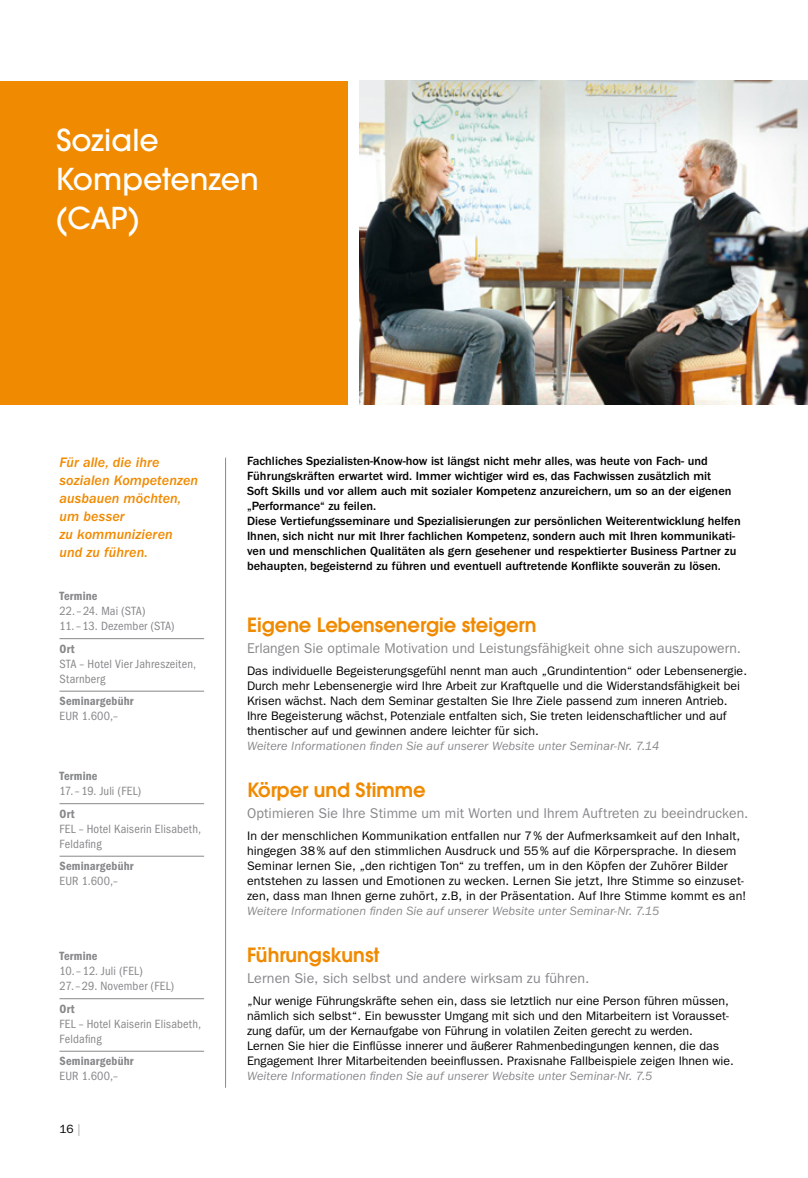
<style>
.page{position:relative;width:808px;height:1178px;background:#fff}
.page>*{position:absolute;margin:0;border:0;box-sizing:border-box;transform-origin:0 0}
.t1{font:500 30px/39px "Avant Garde";letter-spacing:.005em;color:#fff}
.t2{font:600 19.5px "Avant Garde";color:#f08a00}
.t3{font:14.25px "ITC Franklin Gothic Std";letter-spacing:.005em;color:#87888a}
.t4{font:14.25px/18px "ITC Franklin Gothic Std Med It";letter-spacing:.005em;color:#f08a00}
.t5{font:12.3px/15px "ITC Franklin Gothic Std";color:#000}
.t6{font:500 12.3px/15px "ITC Franklin Gothic Std";color:#000}
.t7{font:condensed 12.3px/15px "ITC Franklin Gothic Std";letter-spacing:.015em;color:#87888a}
.t8{font:italic 12.3px "ITC Franklin Gothic Std";letter-spacing:.005em;color:#87888a}
.t9{font:12.3px "ITC Franklin Gothic Std Dm Cd";letter-spacing:.015em;color:#87888a}
.t10{font:12px "ITC Franklin Gothic Std";color:#000}
.s1{color:#9c9e9f}
</style>
<div class="page">
<img style="left:359px;top:81px;width:449px;height:324px">
<div style="left:0;top:81px;width:347px;height:324px;background:#f08a00"></div>
<hr style="left:60px;top:638px;width:144px;height:1px;background:#87888a">
<hr style="left:60px;top:691px;width:144px;height:1px;background:#87888a">
<hr style="left:60px;top:803px;width:144px;height:1px;background:#87888a">
<hr style="left:60px;top:856px;width:144px;height:1px;background:#87888a">
<hr style="left:60px;top:998px;width:144px;height:1px;background:#87888a">
<hr style="left:60px;top:1051px;width:144px;height:1px;background:#87888a">
<hr style="left:225px;top:458px;width:1px;height:630px;background:#87888a">
<h1 class="t1" style="left:56px;top:121px;width:205px">Soziale<br>Kompetenzen (CAP)</h1>
<p class="t4" style="left:60px;top:454px;width:140px">Für alle, die ihre sozialen Kompetenzen ausbauen möchten, um besser<br>zu kommunizieren und zu führen.</p>
<p class="t9" style="left:60px;top:589px;width:40px">Termine</p>
<p class="t7" style="left:60px;top:604px;width:117px">22.–24. Mai (STA)<br>11.–13. Dezember (STA)</p>
<p class="t9" style="left:60px;top:641px;width:17px">Ort</p>
<p class="t7" style="left:60px;top:656px;width:138px">STA – Hotel Vier Jahreszeiten,<br>Starnberg</p>
<p class="t9" style="left:60px;top:694px;width:76px">Seminargebühr</p>
<p class="t7" style="left:60px;top:709px;width:60px">EUR 1.600,–</p>
<p class="t9" style="left:60px;top:769px;width:40px">Termine</p>
<p class="t7" style="left:60px;top:784px;width:83px">17.–19. Juli (FEL)</p>
<p class="t9" style="left:60px;top:806px;width:17px">Ort</p>
<p class="t7" style="left:60px;top:821px;width:143px">FEL – Hotel Kaiserin Elisabeth,<br>Feldafing</p>
<p class="t9" style="left:60px;top:859px;width:76px">Seminargebühr</p>
<p class="t7" style="left:60px;top:874px;width:60px">EUR 1.600,–</p>
<p class="t9" style="left:60px;top:949px;width:40px">Termine</p>
<p class="t7" style="left:60px;top:964px;width:116px">10.–12. Juli (FEL)<br>27.–29. November (FEL)</p>
<p class="t9" style="left:60px;top:1001px;width:17px">Ort</p>
<p class="t7" style="left:60px;top:1016px;width:143px">FEL – Hotel Kaiserin Elisabeth,<br>Feldafing</p>
<p class="t9" style="left:60px;top:1054px;width:76px">Seminargebühr</p>
<p class="t7" style="left:60px;top:1069px;width:60px">EUR 1.600,–</p>
<p class="t10" style="left:60px;top:1122px;width:22px">16 <span class="s1">|</span></p>
<p class="t6" style="left:247px;top:454px;width:495px">Fachliches Spezialisten-Know-how ist längst nicht mehr alles, was heute von Fach- und Führungskräften erwartet wird. Immer wichtiger wird es, das Fachwissen zusätzlich mit<br>Soft Skills und vor allem auch mit sozialer Kompetenz anzureichern, um so an der eigenen „Performance“ zu feilen.<br>Diese Vertiefungsseminare und Spezialisierungen zur persönlichen Weiterentwicklung helfen Ihnen, sich nicht nur mit Ihrer fachlichen Kompetenz, sondern auch mit Ihren kommunikati&shy;ven und menschlichen Qualitäten als gern gesehener und respektierter Business Partner zu behaupten, begeisternd zu führen und eventuell auftretende Konflikte souverän zu lösen.</p>
<h2 class="t2" style="left:247px;top:612px;width:291px">Eigene Lebensenergie steigern</h2>
<p class="t3" style="left:247px;top:640px;width:495px">Erlangen Sie optimale Motivation und Leistungsfähigkeit ohne sich auszupowern.</p>
<p class="t5" style="left:247px;top:663px;width:501px">Das individuelle Begeisterungsgefühl nennt man auch „Grundintention“ oder Lebensenergie.<br>Durch mehr Lebensenergie wird Ihre Arbeit zur Kraftquelle und die Widerstandsfähigkeit bei Krisen wächst. Nach dem Seminar gestalten Sie Ihre Ziele passend zum inneren Antrieb.<br>Ihre Begeisterung wächst, Potenziale entfalten sich, Sie treten leidenschaftlicher und auf thentischer auf und gewinnen andere leichter für sich.</p>
<p class="t8" style="left:247px;top:739px;width:414px">Weitere Informationen finden Sie auf unserer Website unter Seminar-Nr. 7.14</p>
<h2 class="t2" style="left:247px;top:777px;width:180px">Körper und Stimme</h2>
<p class="t3" style="left:247px;top:805px;width:503px">Optimieren Sie Ihre Stimme um mit Worten und Ihrem Auftreten zu beeindrucken.</p>
<p class="t5" style="left:247px;top:828px;width:501px">In der menschlichen Kommunikation entfallen nur 7% der Aufmerksamkeit auf den Inhalt, hingegen 38% auf den stimmlichen Ausdruck und 55% auf die Körpersprache. In diesem Seminar lernen Sie, „den richtigen Ton“ zu treffen, um in den Köpfen der Zuhörer Bilder entstehen zu lassen und Emotionen zu wecken. Lernen Sie jetzt, Ihre Stimme so einzuset&shy;zen, dass man Ihnen gerne zuhört, z.B, in der Präsentation. Auf Ihre Stimme kommt es an!</p>
<p class="t8" style="left:247px;top:904px;width:414px">Weitere Informationen finden Sie auf unserer Website unter Seminar-Nr. 7.15</p>
<h2 class="t2" style="left:247px;top:942px;width:134px">Führungskunst</h2>
<p class="t3" style="left:247px;top:970px;width:344px">Lernen Sie, sich selbst und andere wirksam zu führen.</p>
<p class="t5" style="left:247px;top:993px;width:488px">„Nur wenige Führungskräfte sehen ein, dass sie letztlich nur eine Person führen müssen, nämlich sich selbst“. Ein bewusster Umgang mit sich und den Mitarbeitern ist Vorausset&shy;zung dafür, um der Kernaufgabe von Führung in volatilen Zeiten gerecht zu werden.<br>Lernen Sie hier die Einflüsse innerer und äußerer Rahmenbedingungen kennen, die das Engagement Ihrer Mitarbeitenden beeinflussen. Praxisnahe Fallbeispiele zeigen Ihnen wie.</p>
<p class="t8" style="left:247px;top:1069px;width:407px">Weitere Informationen finden Sie auf unserer Website unter Seminar-Nr. 7.5</p>
</div>
